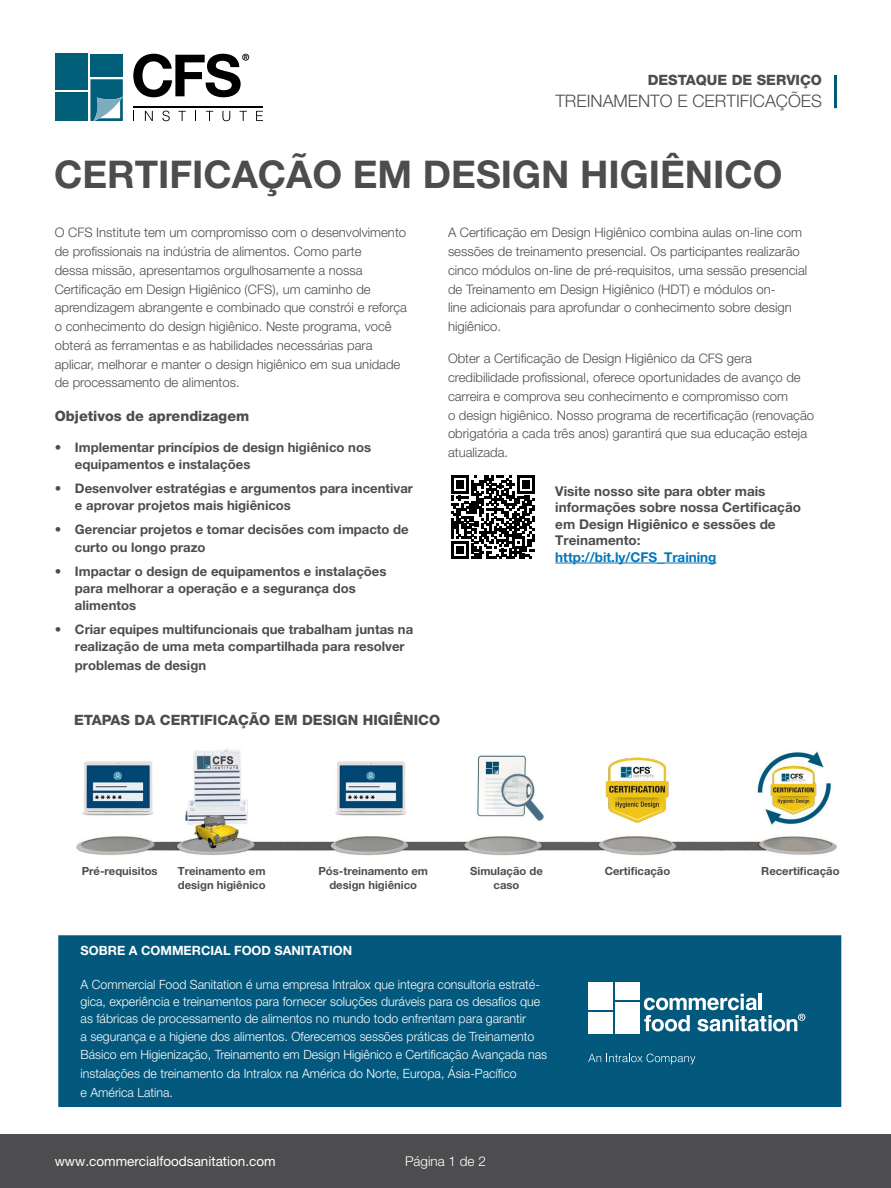
<style>
.page{position:relative;width:891px;height:1188px;background:#fff}
.page>*{position:absolute;margin:0;border:0;box-sizing:border-box;transform-origin:0 0}
.t1{font:700 38.25px "Helvetica Neue LT Pro";color:#4d4d4f}
.t2{font:300 17.25px "Helvetica Neue LT Pro";color:#4d4d4f}
.t3{font:800 14.25px "Helvetica Neue LT Pro";color:#4d4d4f}
.t4{font:700 13.5px/16.5px "Helvetica Neue LT Pro";color:#4d4d4f}
.t5{font:13.5px "Helvetica Neue LT Pro";color:#fff}
.t6{font:700 13.5px "Helvetica Neue LT Pro";color:#0377ba}
.t7{font:300 13.5px "Helvetica Neue LT Pro";color:#fff}
.t8{font:300 13.2px/18.8px "Helvetica Neue LT Pro";color:#4d4d4f}
.t9{font:700 13.2px/17.2px "Helvetica Neue LT Pro";color:#4d4d4f}
.t10{font:300 12.75px/17.2px "Helvetica Neue LT Pro";color:#fff}
.t11{font:700 12.75px "Helvetica Neue LT Pro";color:#fff}
.t12{font:700 11.25px/14.2px "Helvetica Neue LT Pro";color:#4d4d4f;text-align:center}
</style>
<div class="page">
<div style="left:0;top:1134px;width:891px;height:54px;background:#4d4d4f"></div>
<svg style="left:451px;top:476px;width:84px;height:83px"></svg>
<hr style="left:555px;top:563px;width:162px;height:1px;background:#0377ba">
<hr style="left:834px;top:75px;width:3px;height:33px;background:#005978">
<svg style="left:145px;top:111px;width:8px;height:10px"></svg>
<svg style="left:162px;top:111px;width:8px;height:10px"></svg>
<svg style="left:178px;top:111px;width:8px;height:10px"></svg>
<svg style="left:206px;top:111px;width:7px;height:10px"></svg>
<svg style="left:222px;top:111px;width:8px;height:10px"></svg>
<svg style="left:240px;top:111px;width:7px;height:10px"></svg>
<svg style="left:256px;top:111px;width:7px;height:10px"></svg>
<hr style="left:134px;top:106px;width:129px;height:1px;background:#000">
<div style="left:55px;top:92px;width:33px;height:29px;background:#005e79"></div>
<div style="left:55px;top:54px;width:33px;height:36px;background:#005e79"></div>
<div style="left:90px;top:54px;width:33px;height:23px;background:#005e79"></div>
<svg style="left:90px;top:79px;width:33px;height:42px"></svg>
<svg style="left:133px;top:54px;width:116px;height:43px"></svg>
<img style="left:76px;top:748px;width:761px;height:108px">
<div style="left:58px;top:935px;width:783px;height:172px;background:#02587d"></div>
<div style="left:588px;top:1012px;width:25px;height:22px;background:#fff"></div>
<div style="left:588px;top:982px;width:25px;height:28px;background:#fff"></div>
<div style="left:615px;top:1002px;width:25px;height:32px;background:#fff"></div>
<div style="left:615px;top:982px;width:25px;height:18px;background:#fff"></div>
<svg style="left:588px;top:1054px;width:107px;height:10px"></svg>
<svg style="left:644px;top:994px;width:161px;height:37px"></svg>
<img style="left:599px;top:752px;width:75px;height:75px">
<img style="left:766px;top:763px;width:54px;height:55px">
<p class="t3" style="left:648px;top:72px;width:176px">DESTAQUE DE SERVIÇO</p>
<h2 class="t2" style="left:555px;top:90px;width:268px">TREINAMENTO E CERTIFICAÇÕES</h2>
<h1 class="t1" style="left:54px;top:151px;width:730px">CERTIFICAÇÃO EM DESIGN HIGIÊNICO</h1>
<p class="t8" style="left:55px;top:223px;width:354px">O CFS Institute tem um compromisso com o desenvolvimento de profissionais na indústria de alimentos. Como parte<br>dessa missão, apresentamos orgulhosamente a nossa Certificação em Design Higiênico (CFS), um caminho de aprendizagem abrangente e combinado que constrói e reforça o conhecimento do design higiênico. Neste programa, você obterá as ferramentas e as habilidades necessárias para aplicar, melhorar e manter o design higiênico em sua unidade de processamento de alimentos.</p>
<p class="t3" style="left:55px;top:407px;width:196px">Objetivos de aprendizagem</p>
<p class="t9" style="left:75px;top:438px;width:298px;text-indent:-20px">• Implementar princípios de design higiênico nos equipamentos e instalações</p>
<p class="t9" style="left:75px;top:479px;width:340px;text-indent:-20px">• Desenvolver estratégias e argumentos para incentivar e aprovar projetos mais higiênicos</p>
<p class="t9" style="left:75px;top:521px;width:335px;text-indent:-20px">• Gerenciar projetos e tomar decisões com impacto de curto ou longo prazo</p>
<p class="t9" style="left:75px;top:562px;width:313px;text-indent:-20px">• Impactar o design de equipamentos e instalações para melhorar a operação e a segurança dos alimentos</p>
<p class="t9" style="left:75px;top:620px;width:340px;text-indent:-20px">• Criar equipes multifuncionais que trabalham juntas na realização de uma meta compartilhada para resolver</p>
<p class="t9" style="left:75px;top:656px;width:133px">problemas de design</p>
<p class="t8" style="left:448px;top:223px;width:361px">A Certificação em Design Higiênico combina aulas on-line com sessões de treinamento presencial. Os participantes realizarão cinco módulos on-line de pré-requisitos, uma sessão presencial de Treinamento em Design Higiênico (HDT) e módulos on-<br>line adicionais para aprofundar o conhecimento sobre design higiênico.</p>
<p class="t8" style="left:448px;top:349px;width:368px">Obter a Certificação de Design Higiênico da CFS gera credibilidade profissional, oferece oportunidades de avanço de carreira e comprova seu conhecimento e compromisso com<br>o design higiênico. Nosso programa de recertificação (renovação obrigatória a cada três anos) garantirá que sua educação esteja atualizada.</p>
<p class="t4" style="left:555px;top:482px;width:247px">Visite nosso site para obter mais informações sobre nossa Certificação em Design Higiênico e sessões de<br>Treinamento:</p>
<p class="t6" style="left:555px;top:548px;width:163px">http://bit.ly/CFS_Training</p>
<p class="t3" style="left:74px;top:712px;width:368px">ETAPAS DA CERTIFICAÇÃO EM DESIGN HIGIÊNICO</p>
<p class="t12" style="left:82px;top:863px;width:78px">Pré-requisitos</p>
<p class="t12" style="left:178px;top:863px;width:89px;text-align:left">Treinamento em design higiênico</p>
<p class="t12" style="left:318px;top:863px;width:111px">Pós-treinamento em design higiênico</p>
<p class="t12" style="left:470px;top:863px;width:74px">Simulação de caso</p>
<p class="t12" style="left:605px;top:863px;width:67px">Certificação</p>
<p class="t12" style="left:761px;top:863px;width:80px">Recertificação</p>
<p class="t11" style="left:81px;top:943px;width:273px">SOBRE A COMMERCIAL FOOD SANITATION</p>
<p class="t10" style="left:81px;top:975px;width:461px">A Commercial Food Sanitation é uma empresa Intralox que integra consultoria estraté&shy;gica, experiência e treinamentos para fornecer soluções duráveis para os desafios que as fábricas de processamento de alimentos no mundo todo enfrentam para garantir<br>a segurança e a higiene dos alimentos. Oferecemos sessões práticas de Treinamento</p>
<p class="t10" style="left:81px;top:1045px;width:468px;line-height:18.8px">Básico em Higienização, Treinamento em Design Higiênico e Certificação Avançada nas instalações de treinamento da Intralox na América do Norte, Europa, Ásia-Pacífico<br>e América Latina.</p>
<p class="t5" style="left:55px;top:1153px;width:222px">www.commercialfoodsanitation.com</p>
<p class="t7" style="left:405px;top:1153px;width:82px">Página 1 de 2</p>
</div>
